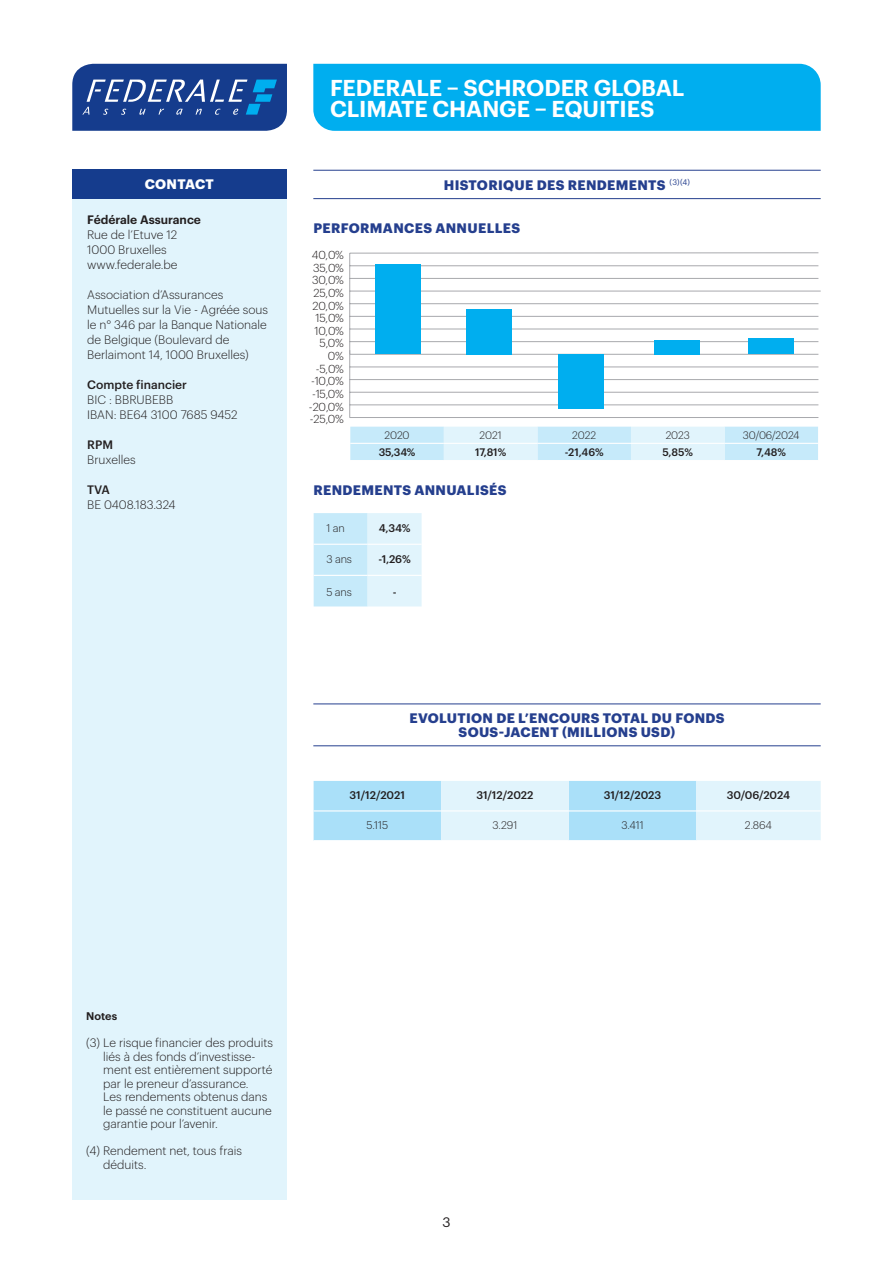
<style>
.page{position:relative;width:893px;height:1263px;background:#fff}
.page>*{position:absolute;margin:0;border:0;box-sizing:border-box;transform-origin:0 0}
.t1{font:600 22.5px/21px "Graphik";letter-spacing:-.005em;color:#fff}
.t2{font:700 13.5px/13.5px "Graphik";letter-spacing:.025em;color:#253f8e;text-align:center}
.t3{font:700 13.5px "Graphik";letter-spacing:.02em;color:#fff}
.t4{font:13.5px "Graphik";color:#231f20}
.t5{font:300 12px/13.5px "Graphik";color:#231f20}
.t6{font:500 12px "Graphik";color:#231f20}
.t7{font:600 12px "Graphik";color:#231f20}
.t8{font:300 11.4px "Graphik";color:#231f20}
.t9{font:500 10.8px "Graphik";color:#231f20}
.t10{font:300 10.8px "Graphik";letter-spacing:-.01em;color:#231f20}
.t11{font:600 10.8px "Graphik";color:#231f20}
.t12{font:500 10.65px "Graphik";letter-spacing:-.005em;color:#231f20}
.t13{font:300 10.65px "Graphik";letter-spacing:-.01em;color:#231f20}
</style>
<div class="page">
<svg style="left:72px;top:64px;width:215px;height:67px;background:#2a529a"></svg>
<div style="left:313px;top:64px;width:508px;height:67px;background:#00aeef"></div>
<div style="left:72px;top:199px;width:215px;height:1000px;background:#e1f4fc"></div>
<div style="left:72px;top:169px;width:215px;height:30px;background:#153c8d"></div>
<svg style="left:314px;top:513px;width:108px;height:93px;background:#d3effb"></svg>
<hr style="left:314px;top:544px;width:54px;height:1px;background:#fff">
<hr style="left:368px;top:544px;width:54px;height:1px;background:#fff">
<hr style="left:314px;top:575px;width:54px;height:1px;background:#fff">
<hr style="left:368px;top:575px;width:54px;height:1px;background:#fff">
<hr style="left:313px;top:170px;width:508px;height:1px;background:#253f8e">
<hr style="left:313px;top:198px;width:508px;height:1px;background:#253f8e">
<svg style="left:314px;top:781px;width:507px;height:59px;background:#c5eafa"></svg>
<hr style="left:314px;top:810px;width:127px;height:1px;background:#fff">
<hr style="left:441px;top:810px;width:128px;height:1px;background:#fff">
<hr style="left:569px;top:810px;width:127px;height:1px;background:#fff">
<hr style="left:696px;top:810px;width:125px;height:1px;background:#fff">
<hr style="left:313px;top:703px;width:508px;height:1px;background:#253f8e">
<hr style="left:313px;top:745px;width:508px;height:1px;background:#253f8e">
<svg style="left:350px;top:427px;width:468px;height:33px;background:#d1eefa"></svg>
<hr style="left:350px;top:443px;width:94px;height:1px;background:#fff">
<hr style="left:444px;top:443px;width:93px;height:1px;background:#fff">
<hr style="left:537px;top:443px;width:94px;height:1px;background:#fff">
<hr style="left:631px;top:443px;width:93px;height:1px;background:#fff">
<hr style="left:724px;top:443px;width:94px;height:1px;background:#fff">
<hr style="left:350px;top:354px;width:468px;height:1px;background:#a8a9ad">
<hr style="left:349px;top:253px;width:1px;height:164px;background:#a8a9ad">
<hr style="left:350px;top:417px;width:468px;height:1px;background:#a8a9ad">
<hr style="left:350px;top:405px;width:468px;height:1px;background:#a8a9ad">
<hr style="left:350px;top:392px;width:468px;height:1px;background:#a8a9ad">
<hr style="left:350px;top:379px;width:468px;height:1px;background:#a8a9ad">
<hr style="left:350px;top:367px;width:468px;height:1px;background:#a8a9ad">
<hr style="left:350px;top:341px;width:468px;height:1px;background:#a8a9ad">
<hr style="left:350px;top:329px;width:468px;height:1px;background:#a8a9ad">
<hr style="left:350px;top:316px;width:468px;height:1px;background:#a8a9ad">
<hr style="left:350px;top:303px;width:468px;height:1px;background:#a8a9ad">
<hr style="left:350px;top:291px;width:471px;height:1px;background:#a8a9ad">
<hr style="left:350px;top:278px;width:468px;height:1px;background:#a8a9ad">
<hr style="left:350px;top:265px;width:468px;height:1px;background:#a8a9ad">
<hr style="left:350px;top:253px;width:468px;height:1px;background:#a8a9ad">
<div style="left:559px;top:354px;width:45px;height:55px;background:#00aeef"></div>
<div style="left:467px;top:309px;width:45px;height:45px;background:#00aeef"></div>
<div style="left:375px;top:265px;width:45px;height:89px;background:#00aeef"></div>
<div style="left:655px;top:340px;width:45px;height:15px;background:#00aeef"></div>
<div style="left:748px;top:338px;width:46px;height:16px;background:#00aeef"></div>
<p class="t3" style="left:145px;top:174px;width:71px">CONTACT</p>
<p class="t7" style="left:87px;top:210px;width:115px">Fédérale Assurance</p>
<p class="t5" style="left:87px;top:227px;width:92px">Rue de l’Etuve 12</p>
<p class="t5" style="left:87px;top:242px;width:81px">1000 Bruxelles</p>
<p class="t5" style="left:87px;top:257px;width:92px">www.federale.be</p>
<p class="t5" style="left:87px;top:286px;width:182px;line-height:15px">Association d’Assurances<br>Mutuelles sur la Vie - Agréée sous le n° 346 par la Banque Nationale de Belgique (Boulevard de<br>Berlaimont 14, 1000 Bruxelles)</p>
<p class="t6" style="left:87px;top:375px;width:101px">Compte financier</p>
<p class="t5" style="left:87px;top:392px;width:88px">BIC : BBRUBEBB</p>
<p class="t5" style="left:87px;top:407px;width:152px">IBAN: BE64 3100 7685 9452</p>
<p class="t6" style="left:87px;top:435px;width:27px">RPM</p>
<p class="t5" style="left:87px;top:452px;width:50px">Bruxelles</p>
<p class="t6" style="left:87px;top:480px;width:24px">TVA</p>
<p class="t5" style="left:87px;top:497px;width:90px">BE 0408.183.324</p>
<p class="t1" style="left:330px;top:75px;width:356px">FEDERALE – SCHRODER GLOBAL<br>CLIMATE CHANGE – EQUITIES</p>
<p class="t2" style="left:444px;top:177px;width:248px">HISTORIQUE DES RENDEMENTS <sup>(3)(4)</sup></p>
<p class="t2" style="left:313px;top:220px;width:208px">PERFORMANCES ANNUELLES</p>
<p class="t8" style="left:312px;top:247px;width:34px">40,0%</p>
<p class="t8" style="left:313px;top:259px;width:32px">35,0%</p>
<p class="t8" style="left:312px;top:272px;width:33px">30,0%</p>
<p class="t8" style="left:313px;top:284px;width:32px">25,0%</p>
<p class="t8" style="left:313px;top:297px;width:33px">20,0%</p>
<p class="t8" style="left:315px;top:310px;width:30px">15,0%</p>
<p class="t8" style="left:314px;top:322px;width:31px">10,0%</p>
<p class="t8" style="left:320px;top:335px;width:26px">5,0%</p>
<p class="t8" style="left:328px;top:348px;width:18px">0%</p>
<p class="t8" style="left:316px;top:360px;width:30px">-5,0%</p>
<p class="t8" style="left:311px;top:373px;width:34px">-10,0%</p>
<p class="t8" style="left:312px;top:386px;width:33px">-15,0%</p>
<p class="t8" style="left:309px;top:398px;width:36px">-20,0%</p>
<p class="t8" style="left:310px;top:411px;width:36px">-25,0%</p>
<p class="t13" style="left:385px;top:427px;width:27px">2020</p>
<p class="t13" style="left:480px;top:427px;width:24px">2021</p>
<p class="t13" style="left:572px;top:427px;width:25px">2022</p>
<p class="t13" style="left:666px;top:427px;width:26px">2023</p>
<p class="t13" style="left:743px;top:427px;width:58px">30/06/2024</p>
<p class="t12" style="left:379px;top:444px;width:38px">35,34%</p>
<p class="t12" style="left:475px;top:444px;width:33px">17,81%</p>
<p class="t12" style="left:565px;top:444px;width:41px">-21,46%</p>
<p class="t12" style="left:663px;top:444px;width:32px">5,85%</p>
<p class="t12" style="left:757px;top:444px;width:31px">7,48%</p>
<p class="t2" style="left:313px;top:482px;width:195px">RENDEMENTS ANNUALISÉS</p>
<p class="t10" style="left:326px;top:520px;width:20px">1 an</p>
<p class="t9" style="left:379px;top:520px;width:33px">4,34%</p>
<p class="t10" style="left:326px;top:551px;width:27px">3 ans</p>
<p class="t9" style="left:378px;top:551px;width:34px">-1,26%</p>
<p class="t10" style="left:326px;top:584px;width:27px">5 ans</p>
<p class="t9" style="left:393px;top:583px;width:5px">-</p>
<p class="t2" style="left:409px;top:710px;width:317px">EVOLUTION DE L’ENCOURS TOTAL DU FONDS<br>SOUS-JACENT (MILLIONS USD)</p>
<p class="t9" style="left:350px;top:787px;width:57px">31/12/2021</p>
<p class="t9" style="left:476px;top:787px;width:59px">31/12/2022</p>
<p class="t9" style="left:604px;top:787px;width:59px">31/12/2023</p>
<p class="t9" style="left:727px;top:787px;width:65px">30/06/2024</p>
<p class="t10" style="left:367px;top:817px;width:23px">5.115</p>
<p class="t10" style="left:492px;top:817px;width:26px">3.291</p>
<p class="t10" style="left:621px;top:817px;width:24px">3.411</p>
<p class="t10" style="left:745px;top:817px;width:29px">2.864</p>
<p class="t11" style="left:86px;top:1008px;width:32px">Notes</p>
<p class="t5" style="left:103px;top:1035px;width:171px;text-indent:-17px">(3) Le risque financier des produits liés à des fonds d’investisse&shy;ment est entièrement supporté par le preneur d’assurance.<br>Les rendements obtenus dans le passé ne constituent aucune garantie pour l’avenir.</p>
<p class="t5" style="left:103px;top:1143px;width:140px;text-indent:-17px">(4) Rendement net, tous frais déduits.</p>
<p class="t4" style="left:442px;top:1212px;width:10px">3</p>
</div>
